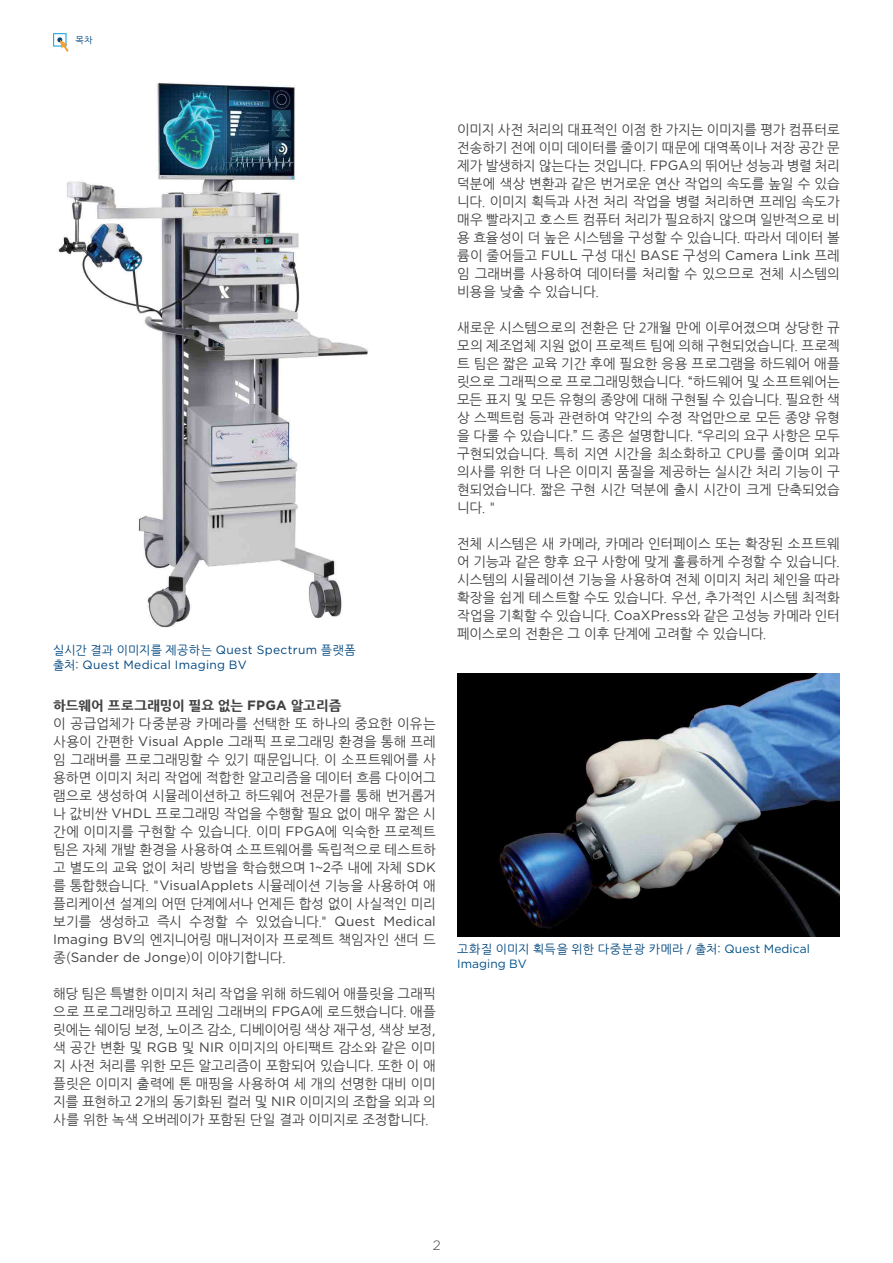
<style>
.page{position:relative;width:893px;height:1263px;background:#fff}
.page>*{position:absolute;margin:0;border:0;box-sizing:border-box;transform-origin:0 0}
.t1{font:13.5px/18px "Nanum Gothic";color:#414042;text-align:justify}
.t2{font:13.5px "Gotham";letter-spacing:.015em;color:#414042}
.t3{font:300 13.5px "Gotham";color:#414042}
.t4{font:12px "Nanum Gothic";letter-spacing:.05em;color:#00467f}
.t5{font:12px "Nanum Gothic";letter-spacing:.015em;color:#00467f}
.t6{font:12px "Gotham";letter-spacing:.025em;color:#00467f}
.t7{font:12px "Gotham";letter-spacing:.005em;color:#005188}
.t8{font:9px "Nanum Gothic";color:#00467f}
.s1{font-family:"Gotham"}
.s2{font-family:"Nanum Gothic"}
.s3{font-weight:800}
.s4{font-family:"Gotham";font-weight:700}
.s5{font-family:"Gotham";color:#005188}
</style>
<div class="page">
<img style="left:58px;top:82px;width:310px;height:546px">
<img style="left:457px;top:674px;width:383px;height:263px">
<svg style="left:53px;top:33px;width:16px;height:19px"></svg>
<p class="t8" style="left:76px;top:36px;width:18px">목차</p>
<p class="t5" style="left:53px;top:645px;width:304px">실시간 결과 이미지를 제공하는 <span class="s1">Quest Spectrum</span> 플랫폼</p>
<p class="t6" style="left:53px;top:657px;width:195px"><span class="s2">출처:</span> Quest Medical Imaging BV</p>
<p class="t1" style="left:53px;top:697px;width:384px;text-align:left"><span class="s3">하드웨어 프로그래밍이 필요 없는</span> <span class="s4">FPGA</span> <span class="s3">알고리즘<br></span>이 공급업체가 다중분광 카메라를 선택한 또 하나의 중요한 이유는 사용이 간편한 <span class="s1">Visual Apple</span> 그래픽 프로그래밍 환경을 통해 프레 임 그래버를 프로그래밍할 수 있기 때문입니다. 이 소프트웨어를 사 용하면 이미지 처리 작업에 적합한 알고리즘을 데이터 흐름 다이어그 램으로 생성하여 시뮬레이션하고 하드웨어 전문가를 통해 번거롭거 나 값비싼 <span class="s1">VHDL</span> 프로그래밍 작업을 수행할 필요 없이 매우 짧은 시 간에 이미지를 구현할 수 있습니다. 이미 <span class="s1">FPGA</span>에 익숙한 프로젝트 팀은 자체 개발 환경을 사용하여 소프트웨어를 독립적으로 테스트하 고 별도의 교육 없이 처리 방법을 학습했으며 <span class="s1">1</span>~<span class="s1">2</span>주 내에 자체 <span class="s1">SDK </span>를 통합했습니다. "<span class="s1">VisualApplets</span> 시뮬레이션 기능을 사용하여 애 플리케이션 설계의 어떤 단계에서나 언제든 합성 없이 사실적인 미리 보기를 생성하고 즉시 수정할 수 있었습니다." <span class="s1">Quest Medical Imaging BV</span>의 엔지니어링 매니저이자 프로젝트 책임자인 샌더 드</p>
<p class="t2" style="left:53px;top:948px;width:234px"><span class="s2">종(</span>Sander de Jonge<span class="s2">)이 이야기합니다.</span></p>
<p class="t1" style="left:53px;top:985px;width:384px">해당 팀은 특별한 이미지 처리 작업을 위해 하드웨어 애플릿을 그래픽 으로 프로그래밍하고 프레임 그래버의 <span class="s1">FPGA</span>에 로드했습니다. 애플 릿에는 쉐이딩 보정, 노이즈 감소, 디베이어링 색상 재구성, 색상 보정, 색 공간 변환 및 <span class="s1">RGB</span> 및 <span class="s1">NIR</span> 이미지의 아티팩트 감소와 같은 이미 지 사전 처리를 위한 모든 알고리즘이 포함되어 있습니다. 또한 이 애 플릿은 이미지 출력에 톤 매핑을 사용하여 세 개의 선명한 대비 이미 지를 표현하고 <span class="s1">2</span>개의 동기화된 컬러 및 <span class="s1">NIR</span> 이미지의 조합을 외과 의 사를 위한 녹색 오버레이가 포함된 단일 결과 이미지로 조정합니다.</p>
<p class="t1" style="left:457px;top:121px;width:384px">이미지 사전 처리의 대표적인 이점 한 가지는 이미지를 평가 컴퓨터로 전송하기 전에 이미 데이터를 줄이기 때문에 대역폭이나 저장 공간 문 제가 발생하지 않는다는 것입니다. <span class="s1">FPGA</span>의 뛰어난 성능과 병렬 처리 덕분에 색상 변환과 같은 번거로운 연산 작업의 속도를 높일 수 있습 니다. 이미지 획득과 사전 처리 작업을 병렬 처리하면 프레임 속도가 매우 빨라지고 호스트 컴퓨터 처리가 필요하지 않으며 일반적으로 비 용 효율성이 더 높은 시스템을 구성할 수 있습니다. 따라서 데이터 볼</p>
<p class="t2" style="left:457px;top:246px;width:384px"><span class="s2">륨이 줄어들고</span> FULL <span class="s2">구성 대신</span> BASE <span class="s2">구성의</span> Camera Link <span class="s2">프레</span></p>
<p class="t1" style="left:457px;top:265px;width:384px">임 그래버를 사용하여 데이터를 처리할 수 있으므로 전체 시스템의 비용을 낮출 수 있습니다.</p>
<p class="t1" style="left:457px;top:319px;width:384px">새로운 시스템으로의 전환은 단 2개월 만에 이루어졌으며 상당한 규 모의 제조업체 지원 없이 프로젝트 팀에 의해 구현되었습니다. 프로젝 트 팀은 짧은 교육 기간 후에 필요한 응용 프로그램을 하드웨어 애플 릿으로 그래픽으로 프로그래밍했습니다. “하드웨어 및 소프트웨어는 모든 표지 및 모든 유형의 종양에 대해 구현될 수 있습니다. 필요한 색 상 스펙트럼 등과 관련하여 약간의 수정 작업만으로 모든 종양 유형 을 다룰 수 있습니다.” 드 종은 설명합니다. “우리의 요구 사항은 모두 구현되었습니다. 특히 지연 시간을 최소화하고 CPU를 줄이며 외과 의사를 위한 더 나은 이미지 품질을 제공하는 실시간 처리 기능이 구 현되었습니다. 짧은 구현 시간 덕분에 출시 시간이 크게 단축되었습 니다. "</p>
<p class="t1" style="left:457px;top:535px;width:384px">전체 시스템은 새 카메라, 카메라 인터페이스 또는 확장된 소프트웨 어 기능과 같은 향후 요구 사항에 맞게 훌륭하게 수정할 수 있습니다. 시스템의 시뮬레이션 기능을 사용하여 전체 이미지 처리 체인을 따라 확장을 쉽게 테스트할 수도 있습니다. 우선, 추가적인 시스템 최적화 작업을 기획할 수 있습니다. <span class="s1">CoaXPress</span>와 같은 고성능 카메라 인터 페이스로의 전환은 그 이후 단계에 고려할 수 있습니다.</p>
<p class="t4" style="left:457px;top:943px;width:354px">고화질 이미지 획득을 위한 다중분광 카메라 / 출처: <span class="s5">Quest Medical</span></p>
<p class="t7" style="left:457px;top:956px;width:71px">Imaging BV</p>
<p class="t3" style="left:433px;top:1236px;width:9px">2</p>
</div>
